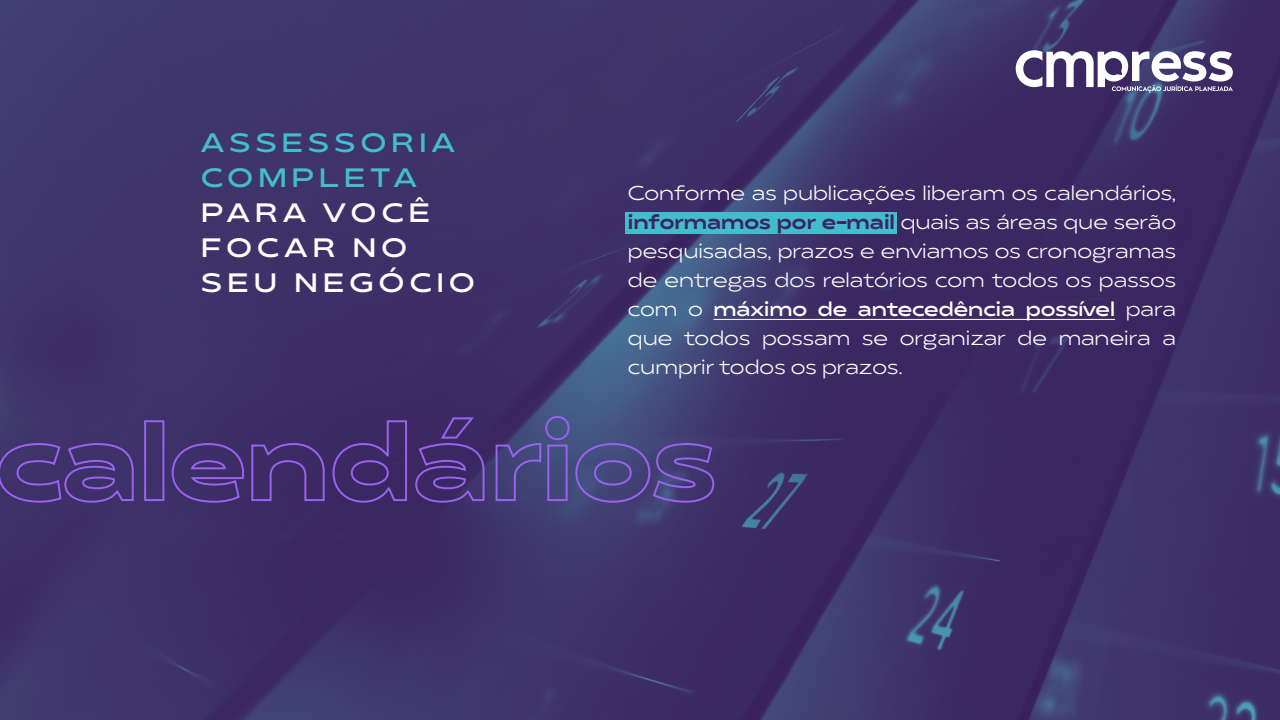
<style>
.page{position:relative;width:1280px;height:720px;background:#fff}
.page>*{position:absolute;margin:0;border:0;box-sizing:border-box;transform-origin:0 0}
.t1{font:700 26.6px/34.9px "Matahari Extended 700 Ext";letter-spacing:.2em;color:#fff}
.t2{font:700 26.6px/34.9px "Matahari Extended 700 Ext";letter-spacing:.2em;color:#43bccd}
.t3{font:20px/29px "Matahari Extended 400 Ext Reg";color:#fff;text-align:justify}
.t4{font:700 20px "Matahari Extended 700 Ext";color:#fff}
.s1{font-family:"Matahari Extended 800 Ext Ext Bd";color:#3a2660}
.s2{font-family:"Matahari Extended 400 Ext Reg";font-weight:400}
</style>
<div class="page">
<img style="left:0;top:0;width:1280px;height:720px">
<svg style="left:1016px;top:50px;width:217px;height:43px"></svg>
<svg style="left:0;top:442px;width:135px;height:62px;background:#4c387d"></svg>
<div style="left:144px;top:420px;width:20px;height:81px;border:2px solid #9962ef"></div>
<svg style="left:171px;top:442px;width:155px;height:62px;background:#493379"></svg>
<svg style="left:332px;top:419px;width:76px;height:85px;background:#472f74"></svg>
<svg style="left:414px;top:416px;width:72px;height:88px;background:#493177"></svg>
<svg style="left:495px;top:415px;width:220px;height:89px;background:#4a4884"></svg>
<div style="left:625px;top:212px;width:272px;height:21px;background:#43bccd"></div>
<hr style="left:713px;top:319px;width:402px;height:1px;background:#fff">
<h1 class="t2" style="left:201px;top:126px;width:255px">ASSESSORIA<br>COMPLETA</h1>
<h1 class="t1" style="left:201px;top:196px;width:275px">PARA VOCÊ<br>FOCAR NO<br>SEU NEGÓCIO</h1>
<p class="t3" style="left:628px;top:179px;width:550px">Conforme as publicações liberam os calendários, <span class="s1">informamos por e-mail</span> quais as áreas que serão pesquisadas, prazos e enviamos os cronogramas de entregas dos relatórios com todos os passos</p>
<p class="t4" style="left:628px;top:295px;width:550px"><span class="s2">com o</span> máximo de antecedência possível <span class="s2">para</span></p>
<p class="t3" style="left:628px;top:324px;width:550px">que todos possam se organizar de maneira a cumprir todos os prazos.</p>
</div>
